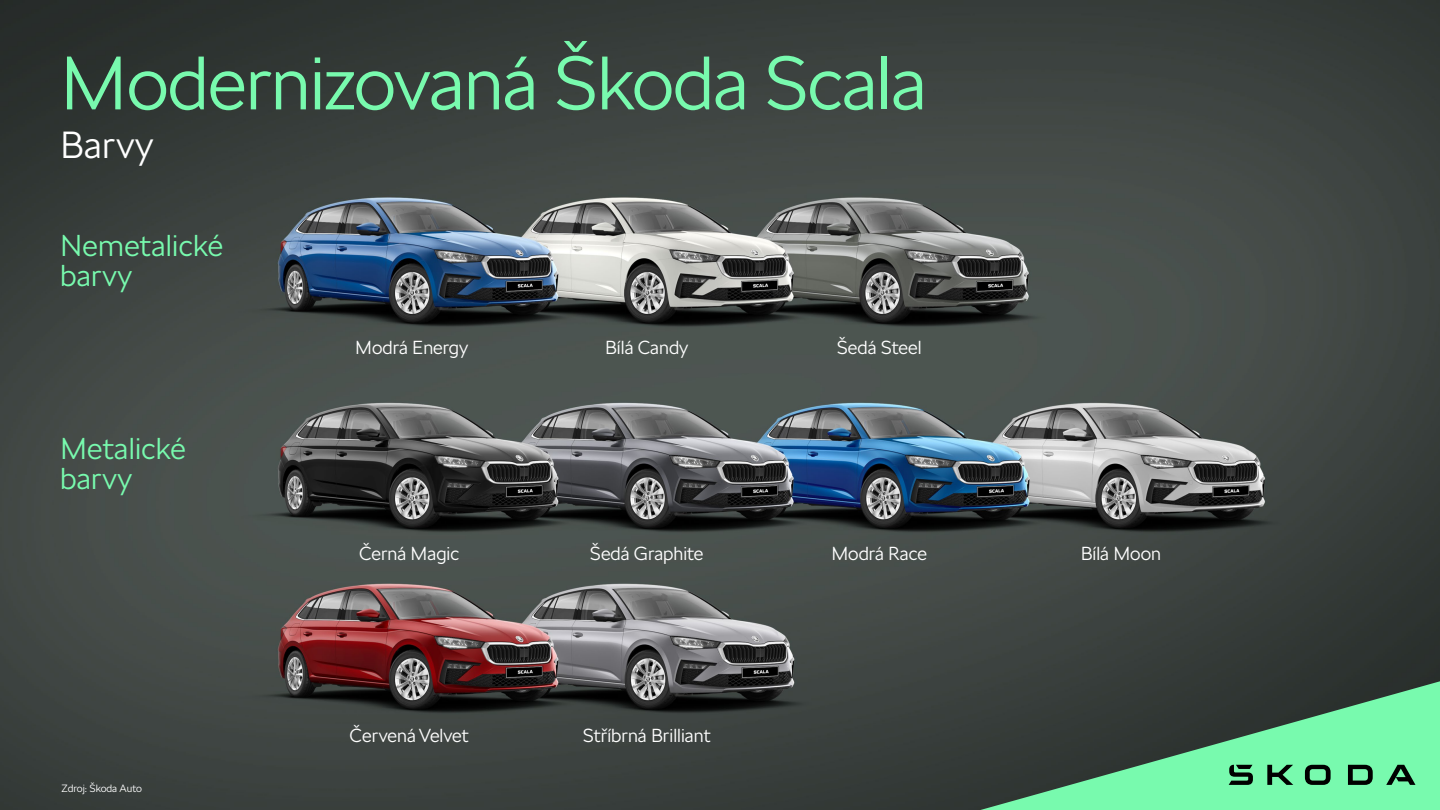
<style>
.page{position:relative;width:1440px;height:810px;background:#fff}
.page>*{position:absolute;margin:0;border:0;box-sizing:border-box;transform-origin:0 0}
.t1{font:300 75px "SKODA Next";letter-spacing:-.01em;color:#78faae}
.t2{font:300 37.5px "SKODA Next";letter-spacing:.01em;color:#fff}
.t3{font:300 30px/30px "SKODA Next";letter-spacing:.01em;color:#78faae}
.t4{font:300 18.75px "SKODA Next";color:#fff}
.t5{font:300 10.5px "SKODA Next";color:#fff}
</style>
<div class="page">
<img style="left:0;top:0;width:1440px;height:810px">
<svg style="left:980px;top:681px;width:460px;height:129px;background:#52916c"></svg>
<svg style="left:1229px;top:765px;width:186px;height:20px;background:#4b9c6d"></svg>
<p class="t1" style="left:60px;top:39px;width:868px">Modernizovaná Škoda Scala</p>
<p class="t2" style="left:60px;top:123px;width:95px">Barvy</p>
<p class="t3" style="left:60px;top:230px;width:165px">Nemetalické barvy</p>
<p class="t3" style="left:60px;top:433px;width:127px">Metalické barvy</p>
<p class="t5" style="left:62px;top:782px;width:82px">Zdroj: Škoda Auto</p>
<p class="t4" style="left:355px;top:337px;width:115px">Modrá Energy</p>
<p class="t4" style="left:605px;top:337px;width:85px">Bílá Candy</p>
<p class="t4" style="left:837px;top:337px;width:86px">Šedá Steel</p>
<p class="t4" style="left:359px;top:542px;width:102px">Černá Magic</p>
<p class="t4" style="left:590px;top:542px;width:115px">Šedá Graphite</p>
<p class="t4" style="left:831px;top:542px;width:97px">Modrá Race</p>
<p class="t4" style="left:1081px;top:542px;width:82px">Bílá Moon</p>
<p class="t4" style="left:350px;top:725px;width:121px">Červená Velvet</p>
<p class="t4" style="left:583px;top:725px;width:129px">Stříbrná Brilliant</p>
</div>
